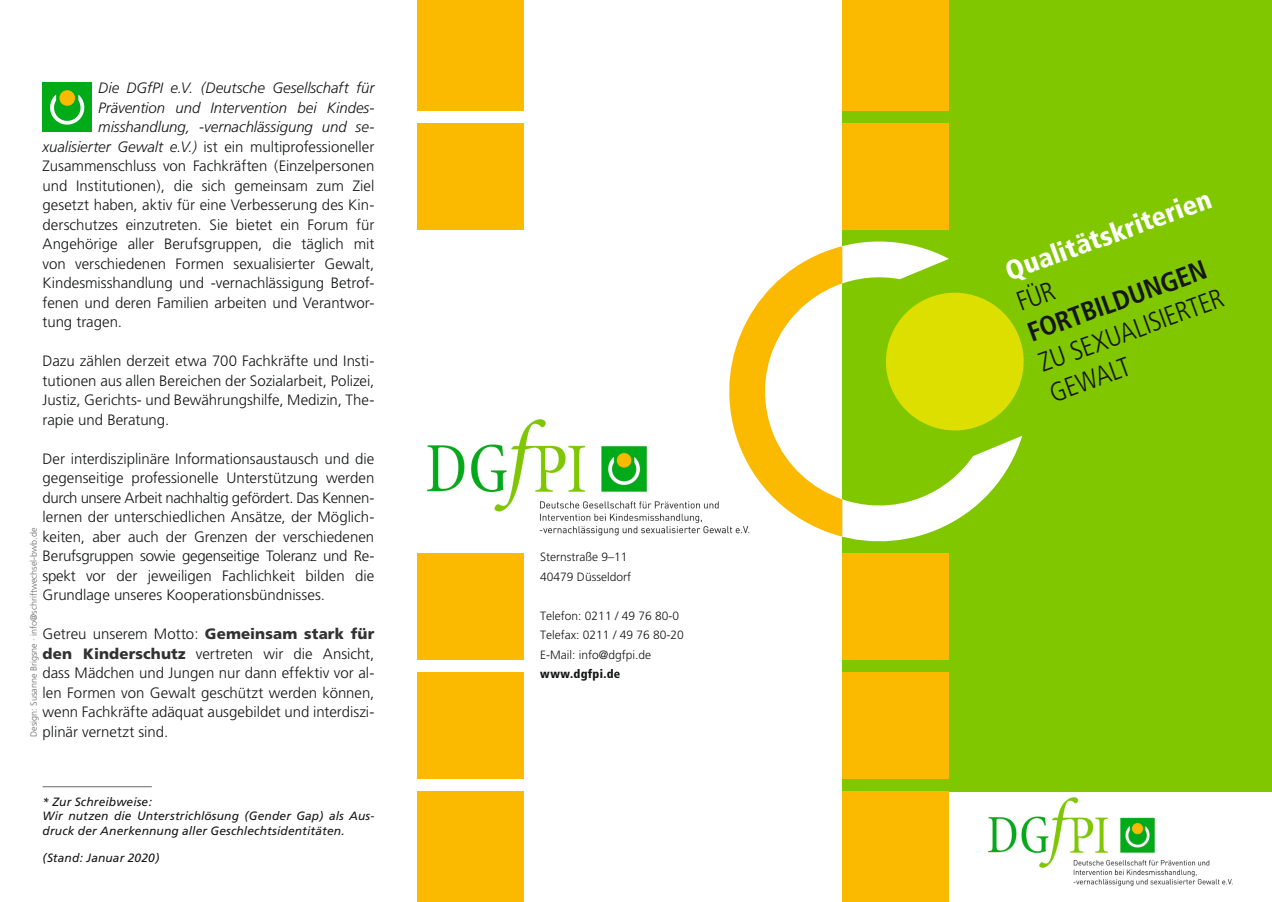
<style>
.page{position:relative;width:1272px;height:902px;background:#fff}
.page>*{position:absolute;margin:0;border:0;box-sizing:border-box;transform-origin:0 0}
.t1{font:300 condensed 27px/32.4px "Frutiger";color:#151616}
.t2{font:900 condensed 27px "Frutiger";color:#fff}
.t3{font:700 condensed 27px "Frutiger";color:#151616}
.t4{font:300 15px/19.5px "Frutiger";color:#151616;text-align:justify}
.t5{font:italic 300 15px "Frutiger";letter-spacing:-.005em;color:#151616}
.t6{font:italic 12px/14.4px "Frutiger";letter-spacing:.01em;color:#151616}
.t7{font:300 12px/19.5px "Frutiger";color:#151616}
.t8{font:900 condensed 12px "Frutiger";letter-spacing:.025em;color:#151616}
.t9{font:300 9px "Frutiger";color:#686868}
.s1{font-style:italic}
.s2{font-weight:900;color:#323232}
</style>
<div class="page">
<img style="left:428px;top:419px;width:281px;height:117px">
<div style="left:842px;top:0;width:429px;height:791px;background:#80c700"></div>
<div style="left:842px;top:0;width:106px;height:111px;background:#fbba00"></div>
<div style="left:842px;top:123px;width:106px;height:107px;background:#fbba00"></div>
<div style="left:842px;top:553px;width:106px;height:106px;background:#fbba00"></div>
<div style="left:842px;top:672px;width:106px;height:106px;background:#fbba00"></div>
<div style="left:842px;top:791px;width:106px;height:110px;background:#fbba00"></div>
<svg style="left:840px;top:241px;width:182px;height:320px"></svg>
<svg style="left:709px;top:246px;width:133px;height:290px"></svg>
<div style="left:417px;top:0;width:106px;height:111px;background:#fbba00"></div>
<div style="left:417px;top:123px;width:106px;height:107px;background:#fbba00"></div>
<div style="left:417px;top:553px;width:106px;height:106px;background:#fbba00"></div>
<div style="left:417px;top:672px;width:106px;height:106px;background:#fbba00"></div>
<div style="left:417px;top:791px;width:106px;height:110px;background:#fbba00"></div>
<div style="left:43px;top:83px;width:49px;height:49px;background:#00ab18"></div>
<svg style="left:50px;top:94px;width:35px;height:31px"></svg>
<div style="left:59px;top:90px;width:16px;height:16px;background:#fbba00;border-radius:50%"></div>
<img style="left:988px;top:797px;width:244px;height:90px">
<hr style="left:43px;top:786px;width:109px;height:1px;background:#686868">
<svg style="left:876px;top:280px;width:148px;height:159px"></svg>
<p class="t5" style="left:98px;top:79px;width:278px">Die DGfPI e.V. (Deutsche Gesellschaft für</p>
<p class="t5" style="left:98px;top:99px;width:277px">Prävention und Intervention bei Kindes-</p>
<p class="t5" style="left:98px;top:118px;width:277px">misshandlung, -vernachlässigung und se-</p>
<p class="t4" style="left:43px;top:137px;width:333px"><span class="s1">xualisierter Gewalt e.V.)</span> ist ein multiprofessioneller</p>
<p class="t4" style="left:43px;top:156px;width:333px">Zusammenschluss von Fachkräften (Einzelpersonen</p>
<p class="t4" style="left:43px;top:176px;width:333px">und Institutionen), die sich gemeinsam zum Ziel</p>
<p class="t4" style="left:43px;top:195px;width:333px">gesetzt haben, aktiv für eine Verbesserung des Kin-</p>
<p class="t4" style="left:43px;top:215px;width:333px">derschutzes einzutreten. Sie bietet ein Forum für</p>
<p class="t4" style="left:43px;top:234px;width:333px">Angehörige aller Berufsgruppen, die täglich mit</p>
<p class="t4" style="left:43px;top:254px;width:333px">von verschiedenen Formen sexualisierter Gewalt,</p>
<p class="t4" style="left:43px;top:273px;width:333px">Kindesmisshandlung und -vernachlässigung Betrof-</p>
<p class="t4" style="left:43px;top:293px;width:333px">fenen und deren Familien arbeiten und Verantwor-</p>
<p class="t4" style="left:43px;top:312px;width:81px">tung tragen.</p>
<p class="t4" style="left:43px;top:351px;width:333px">Dazu zählen derzeit etwa 700 Fachkräfte und Insti&shy;tutionen aus allen Bereichen der Sozialarbeit, Polizei, Justiz, Gerichts- und Bewährungshilfe, Medizin, The&shy;rapie und Beratung.</p>
<p class="t4" style="left:43px;top:449px;width:333px">Der interdisziplinäre Informationsaustausch und die gegenseitige professionelle Unterstützung werden durch unsere Arbeit nachhaltig gefördert. Das Kennen&shy;lernen der unterschiedlichen Ansätze, der Möglich&shy;keiten, aber auch der Grenzen der verschiedenen Berufsgruppen sowie gegenseitige Toleranz und Re&shy;spekt vor der jeweiligen Fachlichkeit bilden die Grundlage unseres Kooperationsbündnisses.</p>
<p class="t4" style="left:43px;top:624px;width:333px">Getreu unserem Motto: <span class="s2">Gemeinsam stark für den Kinderschutz</span> vertreten wir die Ansicht, dass Mädchen und Jungen nur dann effektiv vor al&shy;len Formen von Gewalt geschützt werden können, wenn Fachkräfte adäquat ausgebildet und interdiszi&shy;plinär vernetzt sind.</p>
<p class="t9" style="left:29px;top:737px;width:211px;rotate:-90deg">Design: Susanne Brigsne · info@schriftwechsel-bwb.de</p>
<p class="t6" style="left:43px;top:794px;width:333px">* Zur Schreibweise:<br>Wir nutzen die Unterstrichlösung (Gender Gap) als Aus&shy;druck der Anerkennung aller Geschlechtsidentitäten.</p>
<p class="t6" style="left:43px;top:850px;width:118px">(Stand: Januar 2020)</p>
<p class="t7" style="left:540px;top:547px;width:92px">Sternstraße 9–11<br>40479 Düsseldorf</p>
<p class="t7" style="left:540px;top:606px;width:145px">Telefon: 0211 / 49 76 80-0<br>Telefax: 0211 / 49 76 80-20<br>E-Mail: info@dgfpi.de</p>
<p class="t8" style="left:540px;top:667px;width:81px">www.dgfpi.de</p>
<h1 class="t2" style="left:1000px;top:256px;width:218px;rotate:-20deg">Qualitätskriterien</h1>
<h1 class="t3" style="left:1023px;top:318px;width:190px;rotate:-20deg">FORTBILDUNGEN</h1>
<h1 class="t1" style="left:1034px;top:348px;width:196px;rotate:-20deg">ZU SEXUALISIERTER<br>GEWALT</h1>
</div>
